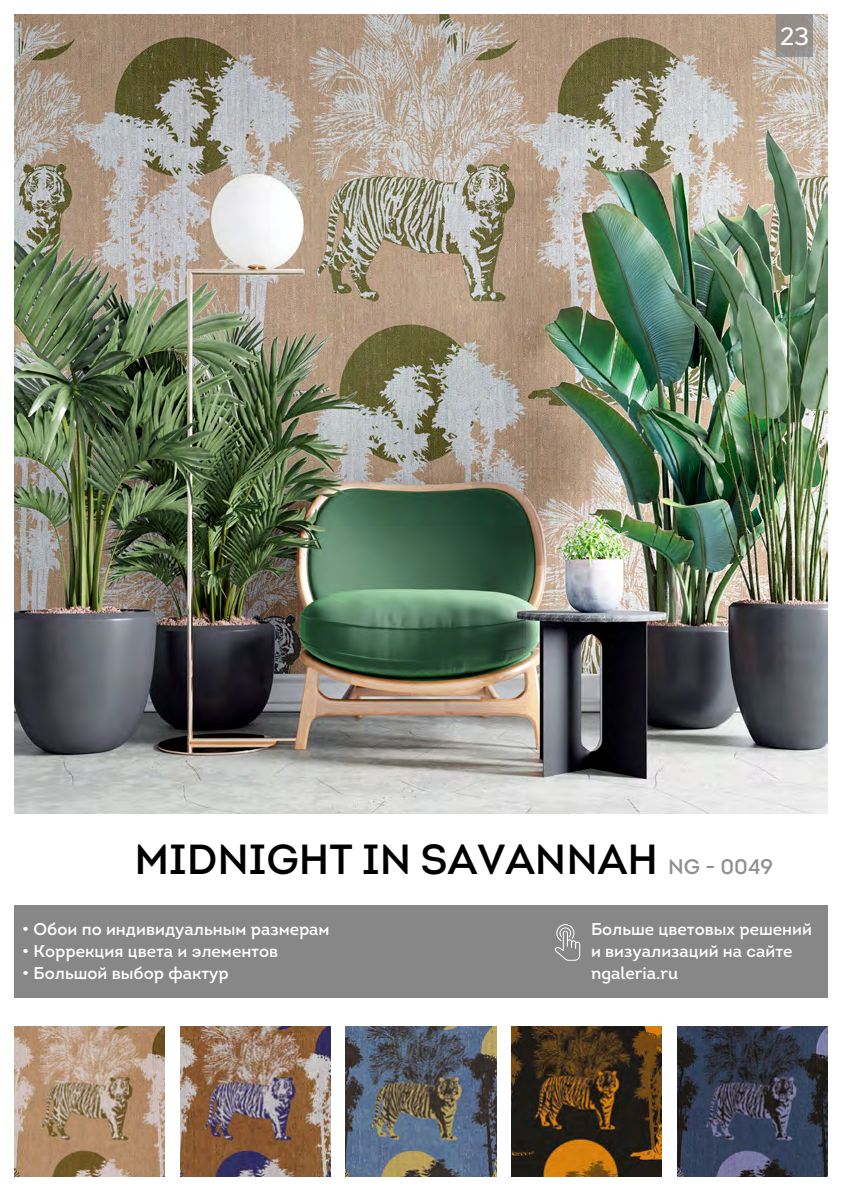
<style>
.page{position:relative;width:842px;height:1191px;background:#fff}
.page>*{position:absolute;margin:0;border:0;box-sizing:border-box;transform-origin:0 0}
.t1{font:42px "Intro";color:#000}
.t2{font:500 25px "Artegra Sans";color:#fff}
.t3{font:17px/22px "Intro";color:#fff}
.s1{font-size:21px;color:#8f8f8f}
</style>
<div class="page">
<div style="left:14px;top:905px;width:814px;height:93px;background:#878787"></div>
<img style="left:14px;top:14px;width:814px;height:800px">
<svg style="left:555px;top:924px;width:25px;height:36px"></svg>
<img style="left:677px;top:1026px;width:151px;height:150px">
<img style="left:14px;top:1026px;width:150px;height:150px">
<img style="left:180px;top:1026px;width:150px;height:150px">
<img style="left:346px;top:1026px;width:150px;height:150px">
<img style="left:512px;top:1026px;width:150px;height:150px">
<div style="left:776px;top:14px;width:36px;height:42px;background:#948e88"></div>
<h2 class="t2" style="left:780px;top:19px;width:30px">23</h2>
<h1 class="t1" style="left:134px;top:833px;width:640px">MIDNIGHT IN SAVANNAH <span class="s1">NG - 0049</span></h1>
<p class="t3" style="left:22px;top:918px;width:309px">• Обои по индивидуальным размерам</p>
<p class="t3" style="left:22px;top:940px;width:257px">• Коррекция цвета и элементов</p>
<p class="t3" style="left:22px;top:962px;width:208px">• Большой выбор фактур</p>
<p class="t3" style="left:591px;top:918px;width:223px">Больше цветовых решений и визуализаций на сайте ngaleria.ru</p>
</div>
